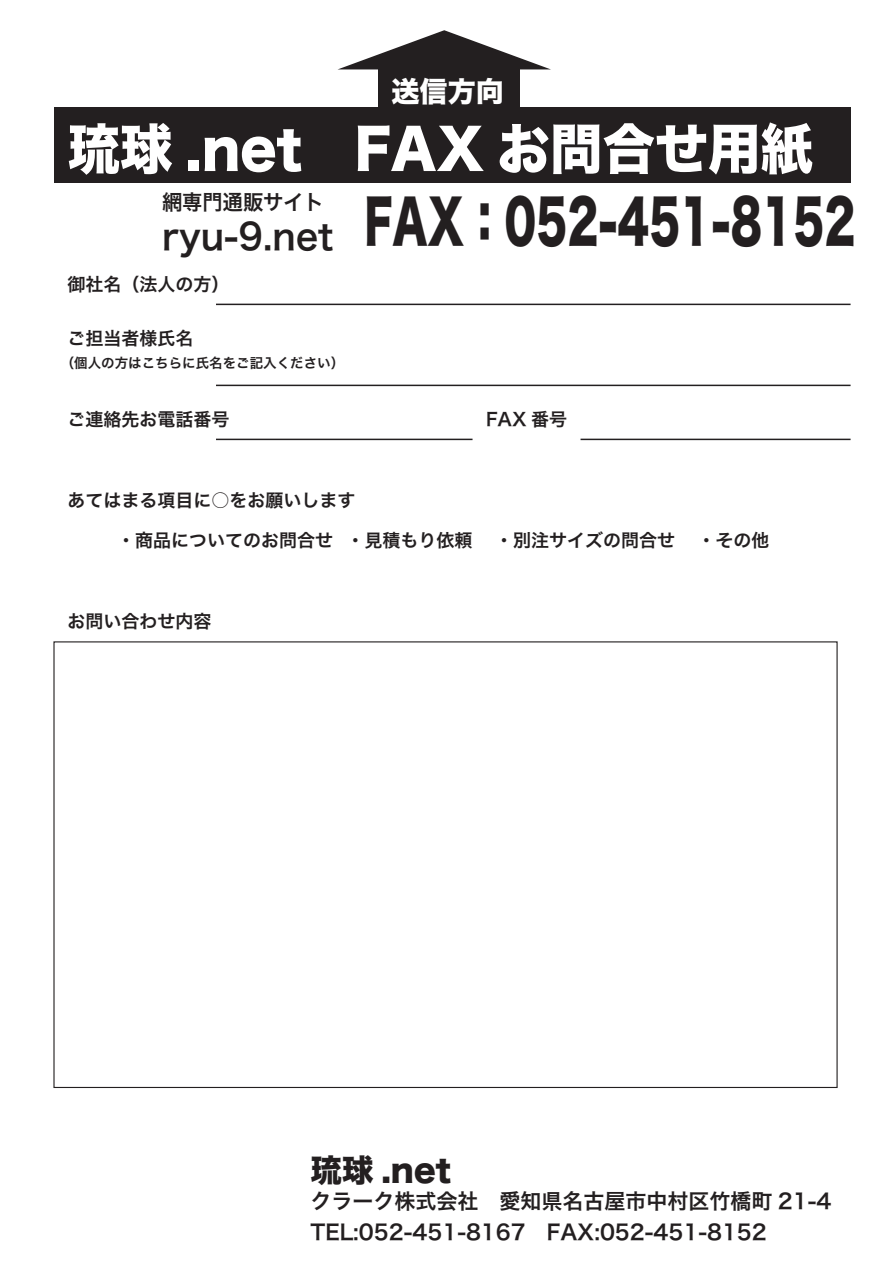
<style>
.page{position:relative;width:893px;height:1263px;background:#fff}
.page>*{position:absolute;margin:0;border:0;box-sizing:border-box;transform-origin:0 0}
.t1{font:59.4px "Hira Kaku Std W8";color:#231f20;scale:.68 1}
.t2{font:54.45px "Hira Kaku Std W8";color:#fff}
.t3{font:36px "Hira Kaku Pro W6";color:#231f20;scale:.96 1}
.t4{font:31.5px "Hira Kaku Std W8";color:#231f20}
.t5{font:28.2px "Hira Kaku Std W8";color:#fff}
.t6{font:21px/31.5px "Hira Kaku Pro W6";color:#231f20}
.t7{font:21px "Hira Kaku Pro W6";color:#231f20;scale:.96 1}
.t8{font:18px "Hira Kaku Pro W6";color:#231f20}
.t9{font:13.5px "Hira Kaku Pro W6";color:#231f20}
</style>
<div class="page">
<div style="left:54px;top:107px;width:796px;height:76px;background:#231f20"></div>
<div style="left:378px;top:67px;width:141px;height:93px;background:#231f20"></div>
<svg style="left:339px;top:30px;width:211px;height:39px"></svg>
<hr style="left:216px;top:304px;width:634px;height:1px;background:#231f20">
<hr style="left:216px;top:385px;width:634px;height:1px;background:#231f20">
<hr style="left:216px;top:439px;width:256px;height:1px;background:#231f20">
<hr style="left:580px;top:439px;width:270px;height:1px;background:#231f20">
<h3 class="t5" style="left:392px;top:76px;width:114px">送信方向</h3>
<h2 class="t2" style="left:67px;top:119px;width:747px">琉球 .net　FAX お問合せ用紙</h2>
<h1 class="t1" style="left:364px;top:189px;width:724px">FAX：052-451-8152</h1>
<p class="t7" style="left:162px;top:183px;width:170px">網専門通販サイト</p>
<h3 class="t3" style="left:162px;top:204px;width:180px">ryu-9.net</h3>
<p class="t8" style="left:68px;top:268px;width:163px">御社名（法人の方）</p>
<p class="t8" style="left:68px;top:322px;width:127px">ご担当者様氏名</p>
<p class="t9" style="left:61px;top:351px;width:285px">（個人の方はこちらに氏名をご記入ください）</p>
<p class="t8" style="left:68px;top:403px;width:163px">ご連絡先お電話番号</p>
<p class="t8" style="left:486px;top:403px;width:83px">FAX 番号</p>
<p class="t8" style="left:68px;top:484px;width:289px">あてはまる項目に○をお願いします</p>
<p class="t8" style="left:117px;top:524px;width:357px">・商品についてのお問合せ ・見積もり依頼</p>
<p class="t8" style="left:495px;top:524px;width:181px">・別注サイズの問合せ</p>
<p class="t8" style="left:698px;top:524px;width:73px">・その他</p>
<p class="t8" style="left:68px;top:605px;width:145px">お問い合わせ内容</p>
<h3 class="t4" style="left:310px;top:1153px;width:142px">琉球 .net</h3>
<p class="t6" style="left:310px;top:1184px;width:522px">クラーク株式会社　愛知県名古屋市中村区竹橋町 21-4<br>TEL:052-451-8167　FAX:052-451-8152</p>
</div>
